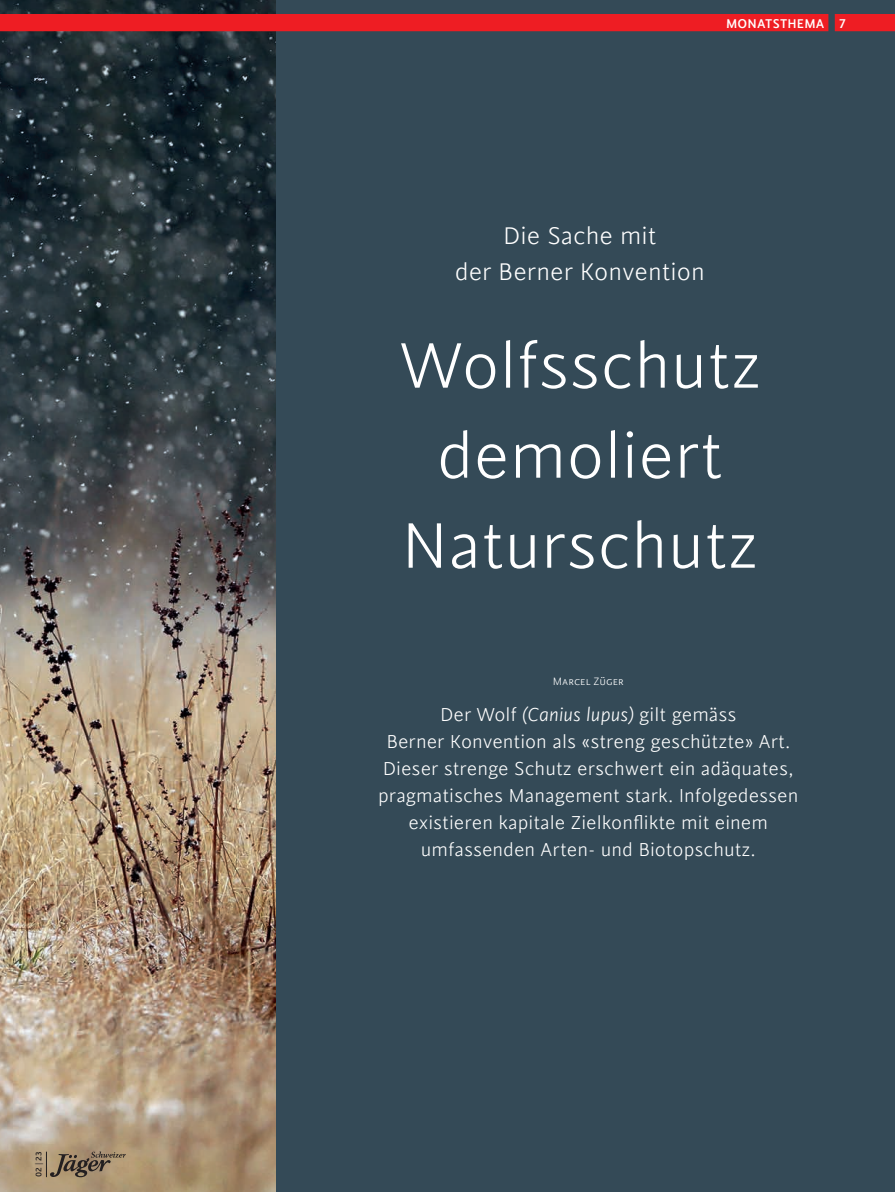
<style>
.page{position:relative;width:895px;height:1192px;background:#fff}
.page>*{position:absolute;margin:0;border:0;box-sizing:border-box;transform-origin:0 0}
.t1{font:300 72px/90px "Cinta";color:#fff;text-align:center}
.t2{font:300 27px/36px "Cinta";color:#fff;text-align:center}
.t3{font:300 21px/27px "Cinta";color:#fff;text-align:center}
.t4{font:500 14.25px "Cinta";letter-spacing:.015em;color:#fff}
.t5{font:300 12px "Cinta";color:#fff}
.t6{font:500 9px "Cinta";color:#231f20}
.s1{font-weight:300}
.s2{font-style:italic}
</style>
<div class="page">
<div style="left:232px;top:0;width:663px;height:1192px;background:#344a57"></div>
<img style="left:0;top:0;width:275px;height:1192px">
<div style="left:0;top:14px;width:828px;height:17px;background:#ee1d23"></div>
<div style="left:834px;top:14px;width:61px;height:17px;background:#ee1d23"></div>
<svg style="left:46px;top:1151px;width:80px;height:26px;background:#8d7a60"></svg>
<p class="t6" style="left:34px;top:1177px;width:27px;rotate:-90deg">02 <span class="s1">|</span> 23</p>
<p class="t4" style="left:726px;top:16px;width:121px">MONATSTHEMA 7</p>
<p class="t2" style="left:455px;top:218px;width:251px">Die Sache mit<br>der Berner Konvention</p>
<h1 class="t1" style="left:398px;top:321px;width:365px">Wolfsschutz demoliert<br>Naturschutz</h1>
<p class="t5" style="left:553px;top:675px;width:72px">Marcel Züger</p>
<p class="t3" style="left:378px;top:701px;width:422px">Der Wolf <span class="s2">(Canius lupus)</span> gilt gemäss<br>Berner Konvention als «streng geschützte» Art.<br>Dieser strenge Schutz erschwert ein adäquates, pragmatisches Management stark. Infolgedessen existieren kapitale Zielkonflikte mit einem umfassenden Arten- und Biotopschutz.</p>
</div>
